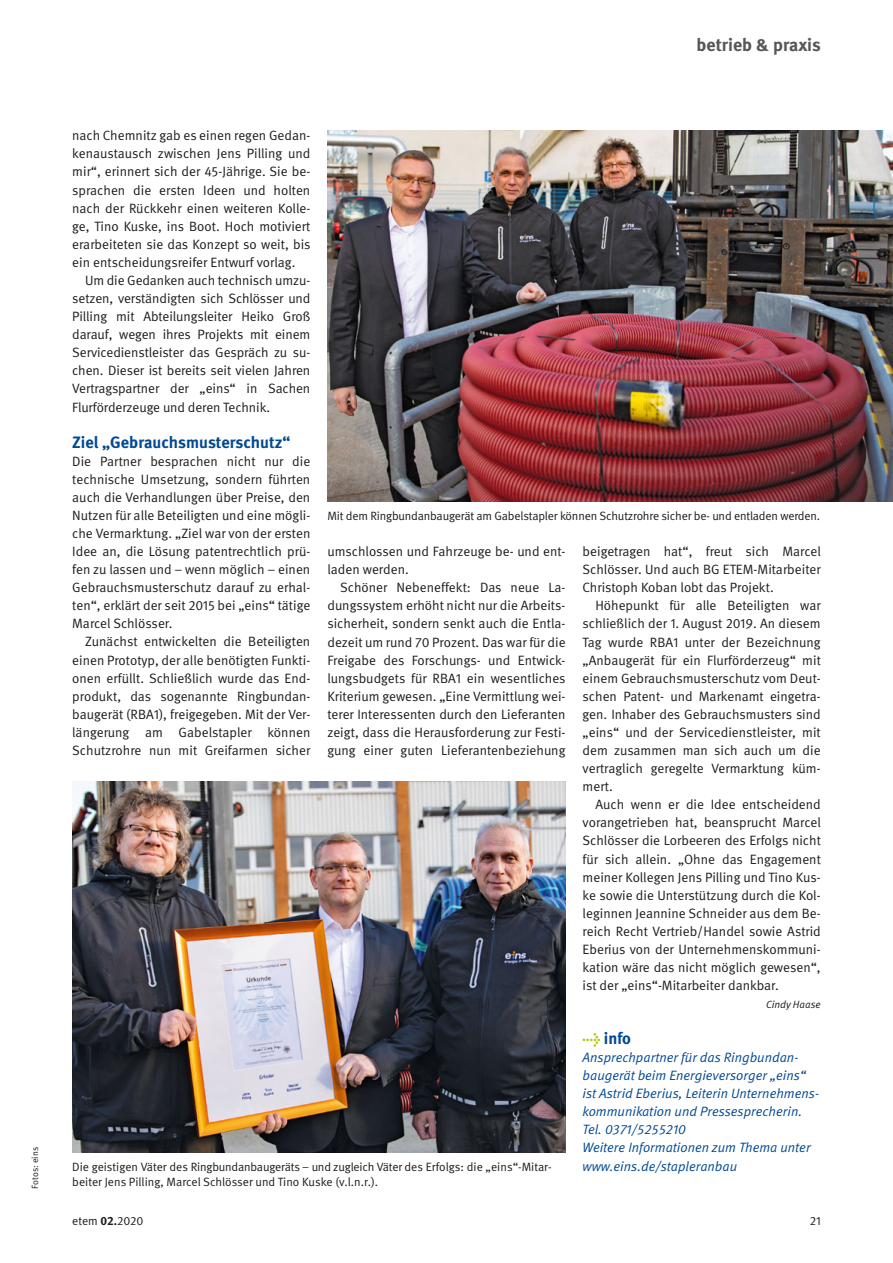
<style>
.page{position:relative;width:893px;height:1263px;background:#fff}
.page>*{position:absolute;margin:0;border:0;box-sizing:border-box;transform-origin:0 0}
.t1{font:700 18px "DGUV Meta";color:#575756}
.t2{font:700 16.5px "DGUV Meta";color:#004994}
.t3{font:13.5px/18.1px "DGUV Meta";letter-spacing:-.005em;color:#1d1d1b;text-align:justify}
.t4{font:italic 13.5px/18.1px "DGUV Meta";color:#004994}
.t5{font:12px/15.3px "DGUV Meta";letter-spacing:-.015em;color:#1d1d1b}
.t6{font:italic 10.5px "DGUV Meta";color:#1d1d1b}
.t7{font:9px "DGUV Meta";color:#1d1d1b}
.s1{font-size:15px;color:#afca0b}
.s2{font-weight:700}
</style>
<div class="page">
<img style="left:327px;top:131px;width:566px;height:371px">
<img style="left:72px;top:781px;width:493px;height:371px">
<p class="t7" style="left:30px;top:1188px;width:43px;rotate:-90deg">Fotos: eins</p>
<h1 class="t1" style="left:697px;top:34px;width:126px">betrieb &amp; praxis</h1>
<p class="t3" style="left:72px;top:127px;width:240px">nach Chemnitz gab es einen regen Gedan-</p>
<p class="t3" style="left:72px;top:145px;width:240px">kenaustausch zwischen Jens Pilling und</p>
<p class="t3" style="left:72px;top:163px;width:240px">mir“, erinnert sich der 45-Jährige. Sie be-</p>
<p class="t3" style="left:72px;top:181px;width:240px">sprachen die ersten Ideen und holten</p>
<p class="t3" style="left:72px;top:199px;width:240px">nach der Rückkehr einen weiteren Kolle-</p>
<p class="t3" style="left:72px;top:217px;width:240px">ge, Tino Kuske, ins Boot. Hoch motiviert</p>
<p class="t3" style="left:72px;top:235px;width:240px">erarbeiteten sie das Konzept so weit, bis</p>
<p class="t3" style="left:72px;top:253px;width:225px">ein entscheidungsreifer Entwurf vorlag.</p>
<p class="t3" style="left:85px;top:271px;width:227px">Um die Gedanken auch technisch umzu-</p>
<p class="t3" style="left:72px;top:290px;width:240px">setzen, verständigten sich Schlösser und</p>
<p class="t3" style="left:72px;top:308px;width:240px">Pilling mit Abteilungsleiter Heiko Groß</p>
<p class="t3" style="left:72px;top:326px;width:240px">darauf, wegen ihres Projekts mit einem</p>
<p class="t3" style="left:72px;top:344px;width:240px">Servicedienstleister das Gespräch zu su-</p>
<p class="t3" style="left:72px;top:362px;width:240px">chen. Dieser ist bereits seit vielen Jahren</p>
<p class="t3" style="left:72px;top:380px;width:240px">Vertragspartner der „eins“ in Sachen</p>
<p class="t3" style="left:72px;top:398px;width:199px">Flurförderzeuge und deren Technik.</p>
<h4 class="t2" style="left:72px;top:432px;width:220px">Ziel „Gebrauchsmusterschutz“</h4>
<p class="t3" style="left:72px;top:452px;width:240px">Die Partner besprachen nicht nur die technische Umsetzung, sondern führten auch die Verhandlungen über Preise, den Nutzen für alle Beteiligten und eine mögli&shy;che Vermarktung. „Ziel war von der ersten Idee an, die Lösung patentrechtlich prü&shy;fen zu lassen und – wenn möglich – einen Gebrauchsmusterschutz darauf zu erhal&shy;ten“, erklärt der seit 2015 bei „eins“ tätige Marcel Schlösser.</p>
<p class="t3" style="left:72px;top:633px;width:240px;text-indent:13px">Zunächst entwickelten die Beteiligten einen Prototyp, der alle benötigten Funkti&shy;onen erfüllt. Schließlich wurde das End&shy;produkt, das sogenannte Ringbundan&shy;baugerät (RBA1), freigegeben. Mit der Ver&shy;längerung am Gabelstapler können Schutzrohre nun mit Greifarmen sicher</p>
<p class="t5" style="left:327px;top:508px;width:494px">Mit dem Ringbundanbaugerät am Gabelstapler können Schutzrohre sicher be- und entladen werden.</p>
<p class="t3" style="left:327px;top:543px;width:240px">umschlossen und Fahrzeuge be- und ent&shy;laden werden.</p>
<p class="t3" style="left:327px;top:579px;width:240px;text-indent:13px">Schöner Nebeneffekt: Das neue La&shy;dungssystem erhöht nicht nur die Arbeits&shy;sicherheit, sondern senkt auch die Entla&shy;dezeit um rund 70 Prozent. Das war für die Freigabe des Forschungs- und Entwick&shy;lungsbudgets für RBA1 ein wesentliches Kriterium gewesen. „Eine Vermittlung wei&shy;terer Interessenten durch den Lieferanten zeigt, dass die Herausforderung zur Festi&shy;gung einer guten Lieferantenbeziehung</p>
<p class="t3" style="left:582px;top:543px;width:240px">beigetragen hat“, freut sich Marcel Schlösser. Und auch BG ETEM-Mitarbeiter Christoph Koban lobt das Projekt.</p>
<p class="t3" style="left:582px;top:597px;width:240px;text-indent:13px">Höhepunkt für alle Beteiligten war schließlich der 1. August 2019. An diesem Tag wurde RBA1 unter der Bezeichnung „Anbaugerät für ein Flurförderzeug“ mit einem Gebrauchsmusterschutz vom Deut&shy;schen Patent- und Markenamt eingetra&shy;gen. Inhaber des Gebrauchsmusters sind „eins“ und der Servicedienstleister, mit dem zusammen man sich auch um die vertraglich geregelte Vermarktung küm&shy;mert.</p>
<p class="t3" style="left:582px;top:796px;width:240px;text-indent:13px">Auch wenn er die Idee entscheidend vorangetrieben hat, beansprucht Marcel Schlösser die Lorbeeren des Erfolgs nicht für sich allein. „Ohne das Engagement meiner Kollegen Jens Pilling und Tino Kus&shy;ke sowie die Unterstützung durch die Kol&shy;leginnen Jeannine Schneider aus dem Be&shy;reich Recht Vertrieb/Handel sowie Astrid Eberius von der Unternehmenskommuni&shy;kation wäre das nicht möglich gewesen“, ist der „eins“-Mitarbeiter dankbar.</p>
<p class="t6" style="left:766px;top:998px;width:56px">Cindy Haase</p>
<p class="t5" style="left:72px;top:1159px;width:481px">Die geistigen Väter des Ringbundanbaugeräts – und zugleich Väter des Erfolgs: die „eins“-Mitar&shy;beiter Jens Pilling, Marcel Schlösser und Tino Kuske (v.l.n.r.).</p>
<h4 class="t2" style="left:582px;top:1028px;width:50px"><span class="s1">→</span> info</h4>
<p class="t4" style="left:582px;top:1048px;width:238px">Ansprechpartner für das Ringbundan&shy;baugerät beim Energieversorger „eins“ ist Astrid Eberius, Leiterin Unternehmens&shy;kommunikation und Pressesprecherin.</p>
<p class="t4" style="left:582px;top:1121px;width:105px">Tel. 0371/5255210</p>
<p class="t4" style="left:582px;top:1139px;width:230px">Weitere Informationen zum Thema unter www.eins.de/stapleranbau</p>
<p class="t5" style="left:72px;top:1213px;width:73px">etem <span class="s2">02.</span>2020</p>
<p class="t5" style="left:810px;top:1213px;width:12px">21</p>
</div>
